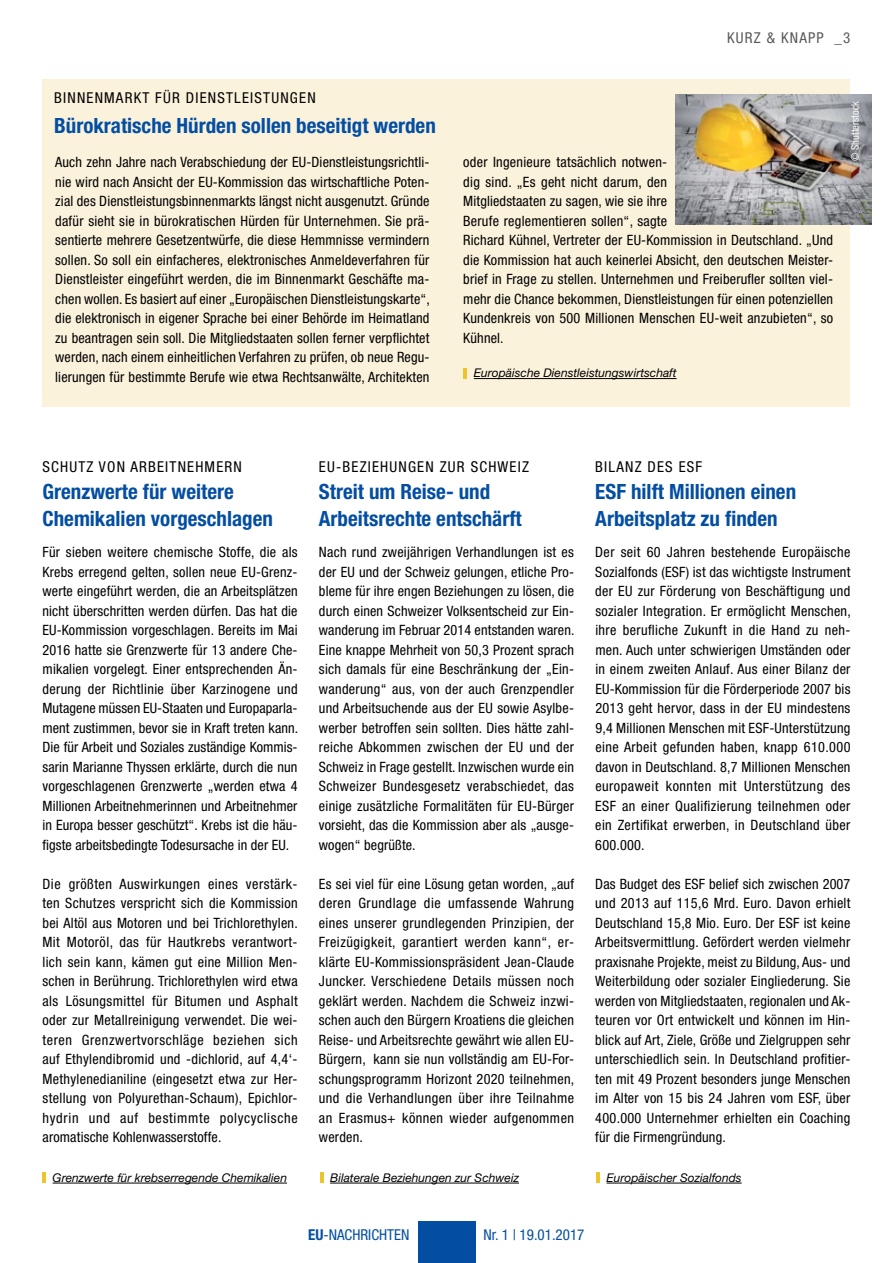
<style>
.page{position:relative;width:893px;height:1263px;background:#fff}
.page>*{position:absolute;margin:0;border:0;box-sizing:border-box;transform-origin:0 0}
.t1{font:700 condensed 21px/27px "Helvetica Neue LT";color:#034ea2}
.t2{font:condensed 15px "Helvetica Neue LT";letter-spacing:.08em;color:#000}
.t3{font:condensed 15px "Helvetica Neue LT";color:#034ea2}
.t4{font:condensed 15px "Helvetica Neue LT";color:#58595b}
.t5{font:condensed 14.25px/19.5px "Helvetica Neue LT";letter-spacing:.015em;color:#000;text-align:justify}
.t6{font:italic 12px "Helvetica Neue LT";color:#000}
.t7{font:condensed 10.5px "Helvetica Neue LT";color:#fff}
.s1{font-weight:700}
</style>
<div class="page">
<div style="left:418px;top:1221px;width:57px;height:42px;background:#034ea2"></div>
<div style="left:43px;top:79px;width:807px;height:328px;background:#fbf2dc"></div>
<hr style="left:474px;top:378px;width:203px;height:1px;background:#000">
<hr style="left:463px;top:368px;width:4px;height:11px;background:#edc52a">
<hr style="left:53px;top:1183px;width:234px;height:1px;background:#000">
<svg style="left:43px;top:1172px;width:3px;height:11px"></svg>
<hr style="left:330px;top:1183px;width:189px;height:1px;background:#000">
<svg style="left:320px;top:1172px;width:3px;height:11px"></svg>
<hr style="left:607px;top:1183px;width:135px;height:1px;background:#000">
<hr style="left:596px;top:1172px;width:4px;height:11px;background:#edc52a">
<img style="left:676px;top:94px;width:195px;height:130px">
<p class="t4" style="left:727px;top:29px;width:72px">kurz &amp; knapp</p>
<p class="t4" style="left:834px;top:29px;width:17px">_3</p>
<p class="t2" style="left:54px;top:89px;width:24px">Binnenmar</p>
<p class="t2" style="left:134px;top:89px;width:157px">kt für Dienstleistungen</p>
<h1 class="t1" style="left:54px;top:112px;width:383px">Bürokratische Hürden sollen beseitigt werden</h1>
<p class="t5" style="left:55px;top:152px;width:376px">Auch zehn Jahre nach Verabschiedung der EU-Dienstleistungsrichtli&shy;nie wird nach Ansicht der EU-Kommission das wirtschaftliche Poten&shy;zial des Dienstleistungsbinnenmarkts längst nicht ausgenutzt. Gründe dafür sieht sie in bürokratischen Hürden für Unternehmen. Sie prä&shy;sentierte mehrere Gesetzentwürfe, die diese Hemmnisse vermindern sollen. So soll ein einfacheres, elektronisches Anmeldeverfahren für Dienstleister eingeführt werden, die im Binnenmarkt Geschäfte ma&shy;chen wollen. Es basiert auf einer „Europäischen Dienstleistungskarte“, die elektronisch in eigener Sprache bei einer Behörde im Heimatland zu beantragen sein soll. Die Mitgliedstaaten sollen ferner verpflichtet werden, nach einem einheitlichen Verfahren zu prüfen, ob neue Regu&shy;lierungen für bestimmte Berufe wie etwa Rechtsanwälte, Architekten</p>
<p class="t5" style="left:463px;top:152px;width:371px;text-align:left">oder Ingenieure tatsächlich notwen-<br>dig sind. „Es geht nicht darum, den<br>Mitgliedstaaten zu sagen, wie sie ihre<br>Berufe reglementieren sollen“, sagte<br>Richard Kühnel, Vertreter der EU-Kommission in Deutschland. „Und die Kommission hat auch keinerlei Absicht, den deutschen Meister&shy;brief in Frage zu stellen. Unternehmen und Freiberufler sollten viel&shy;mehr die Chance bekommen, Dienstleistungen für einen potenziellen Kundenkreis von 500 Millionen Menschen EU-weit anzubieten“, so Kühnel.</p>
<p class="t6" style="left:474px;top:366px;width:204px">Europäische Dienstleistungswirtschaft</p>
<p class="t7" style="left:849px;top:161px;width:62px;rotate:-90deg">© Shutterstock</p>
<p class="t2" style="left:43px;top:458px;width:137px">Schutz von Arbeitnehmern</p>
<h1 class="t1" style="left:43px;top:477px;width:232px">Grenzwerte für weitere<br>Chemikalien vorgeschlagen</h1>
<p class="t5" style="left:43px;top:542px;width:257px">Für sieben weitere chemische Stoffe, die als Krebs erregend gelten, sollen neue EU-Grenz&shy;werte eingeführt werden, die an Arbeitsplätzen nicht überschritten werden dürfen. Das hat die EU-Kommission vorgeschlagen. Bereits im Mai 2016 hatte sie Grenzwerte für 13 andere Che&shy;mikalien vorgelegt. Einer entsprechenden Än&shy;derung der Richtlinie über Karzinogene und Mutagene müssen EU-Staaten und Europaparla&shy;ment zustimmen, bevor sie in Kraft treten kann.<br>Die für Arbeit und Soziales zuständige Kommis&shy;sarin Marianne Thyssen erklärte, durch die nun vorgeschlagenen Grenzwerte „werden etwa 4<br>Millionen Arbeitnehmerinnen und Arbeitnehmer in Europa besser geschützt“. Krebs ist die häu&shy;figste arbeitsbedingte Todesursache in der EU.</p>
<p class="t5" style="left:43px;top:874px;width:257px">Die größten Auswirkungen eines verstärk&shy;ten Schutzes verspricht sich die Kommission bei Altöl aus Motoren und bei Trichlorethylen.<br>Mit Motoröl, das für Hautkrebs verantwort&shy;lich sein kann, kämen gut eine Million Men&shy;schen in Berührung. Trichlorethylen wird etwa als Lösungsmittel für Bitumen und Asphalt oder zur Metallreinigung verwendet. Die wei&shy;teren Grenzwertvorschläge beziehen sich auf Ethylendibromid und -dichlorid, auf 4,4‘- Methylenedianiline (eingesetzt etwa zur Her&shy;stellung von Polyurethan-Schaum), Epichlor&shy;hydrin und auf bestimmte polycyclische aromatische Kohlenwasserstoffe.</p>
<p class="t2" style="left:319px;top:458px;width:89px">EU-Beziehungen</p>
<p class="t2" style="left:440px;top:458px;width:59px">zur Schwe</p>
<p class="t2" style="left:518px;top:458px;width:12px">iz</p>
<h1 class="t1" style="left:319px;top:477px;width:204px">Streit um Reise- und<br>Arbeitsrechte entschärft</h1>
<p class="t5" style="left:319px;top:542px;width:257px">Nach rund zweijährigen Verhandlungen ist es der EU und der Schweiz gelungen, etliche Pro&shy;bleme für ihre engen Beziehungen zu lösen, die durch einen Schweizer Volksentscheid zur Ein&shy;wanderung im Februar 2014 entstanden waren.<br>Eine knappe Mehrheit von 50,3 Prozent sprach sich damals für eine Beschränkung der „Ein&shy;wanderung“ aus, von der auch Grenzpendler und Arbeitsuchende aus der EU sowie Asylbe&shy;werber betroffen sein sollten. Dies hätte zahl&shy;reiche Abkommen zwischen der EU und der Schweiz in Frage gestellt. Inzwischen wurde ein Schweizer Bundesgesetz verabschiedet, das einige zusätzliche Formalitäten für EU-Bürger vorsieht, das die Kommission aber als „ausge&shy;wogen“ begrüßte.</p>
<p class="t5" style="left:319px;top:874px;width:257px">Es sei viel für eine Lösung getan worden, „auf deren Grundlage die umfassende Wahrung eines unserer grundlegenden Prinzipien, der Freizügigkeit, garantiert werden kann“, er&shy;klärte EU-Kommissionspräsident Jean-Claude Juncker. Verschiedene Details müssen noch geklärt werden. Nachdem die Schweiz inzwi&shy;schen auch den Bürgern Kroatiens die gleichen Reise- und Arbeitsrechte gewährt wie allen EU-Bürgern, kann sie nun vollständig am EU-For&shy;schungsprogramm Horizont 2020 teilnehmen, und die Verhandlungen über ihre Teilnahme an Erasmus+ können wieder aufgenommen werden.</p>
<p class="t2" style="left:595px;top:458px;width:31px">Bilanz</p>
<p class="t2" style="left:648px;top:458px;width:48px">des ESF</p>
<h1 class="t1" style="left:595px;top:477px;width:202px">ESF hilft Millionen einen<br>Arbeitsplatz zu finden</h1>
<p class="t5" style="left:595px;top:542px;width:257px">Der seit 60 Jahren bestehende Europäische Sozialfonds (ESF) ist das wichtigste Instrument der EU zur Förderung von Beschäftigung und sozialer Integration. Er ermöglicht Menschen, ihre berufliche Zukunft in die Hand zu neh&shy;men. Auch unter schwierigen Umständen oder in einem zweiten Anlauf. Aus einer Bilanz der EU-Kommission für die Förderperiode 2007 bis 2013 geht hervor, dass in der EU mindestens 9,4 Millionen Menschen mit ESF-Unterstützung eine Arbeit gefunden haben, knapp 610.000 davon in Deutschland. 8,7 Millionen Menschen europaweit konnten mit Unterstützung des ESF an einer Qualifizierung teilnehmen oder ein Zertifikat erwerben, in Deutschland über 600.000.</p>
<p class="t5" style="left:595px;top:874px;width:257px">Das Budget des ESF belief sich zwischen 2007 und 2013 auf 115,6 Mrd. Euro. Davon erhielt Deutschland 15,8 Mio. Euro. Der ESF ist keine Arbeitsvermittlung. Gefördert werden vielmehr praxisnahe Projekte, meist zu Bildung, Aus- und Weiterbildung oder sozialer Eingliederung. Sie werden von Mitgliedstaaten, regionalen und Ak&shy;teuren vor Ort entwickelt und können im Hin&shy;blick auf Art, Ziele, Größe und Zielgruppen sehr unterschiedlich sein. In Deutschland profitier&shy;ten mit 49 Prozent besonders junge Menschen im Alter von 15 bis 24 Jahren vom ESF, über 400.000 Unternehmer erhielten ein Coaching für die Firmengründung.</p>
<p class="t6" style="left:53px;top:1170px;width:236px">Grenzwerte für krebserregende Chemikalien</p>
<p class="t6" style="left:330px;top:1170px;width:190px">Bilaterale Beziehungen zur Schweiz</p>
<p class="t6" style="left:607px;top:1170px;width:137px">Europäischer Sozialfonds</p>
<p class="t3" style="left:308px;top:1226px;width:103px"><span class="s1">EU</span>-NACHRICHTEN</p>
<p class="t3" style="left:484px;top:1226px;width:102px">Nr. 1 | 19.01.2017</p>
</div>
